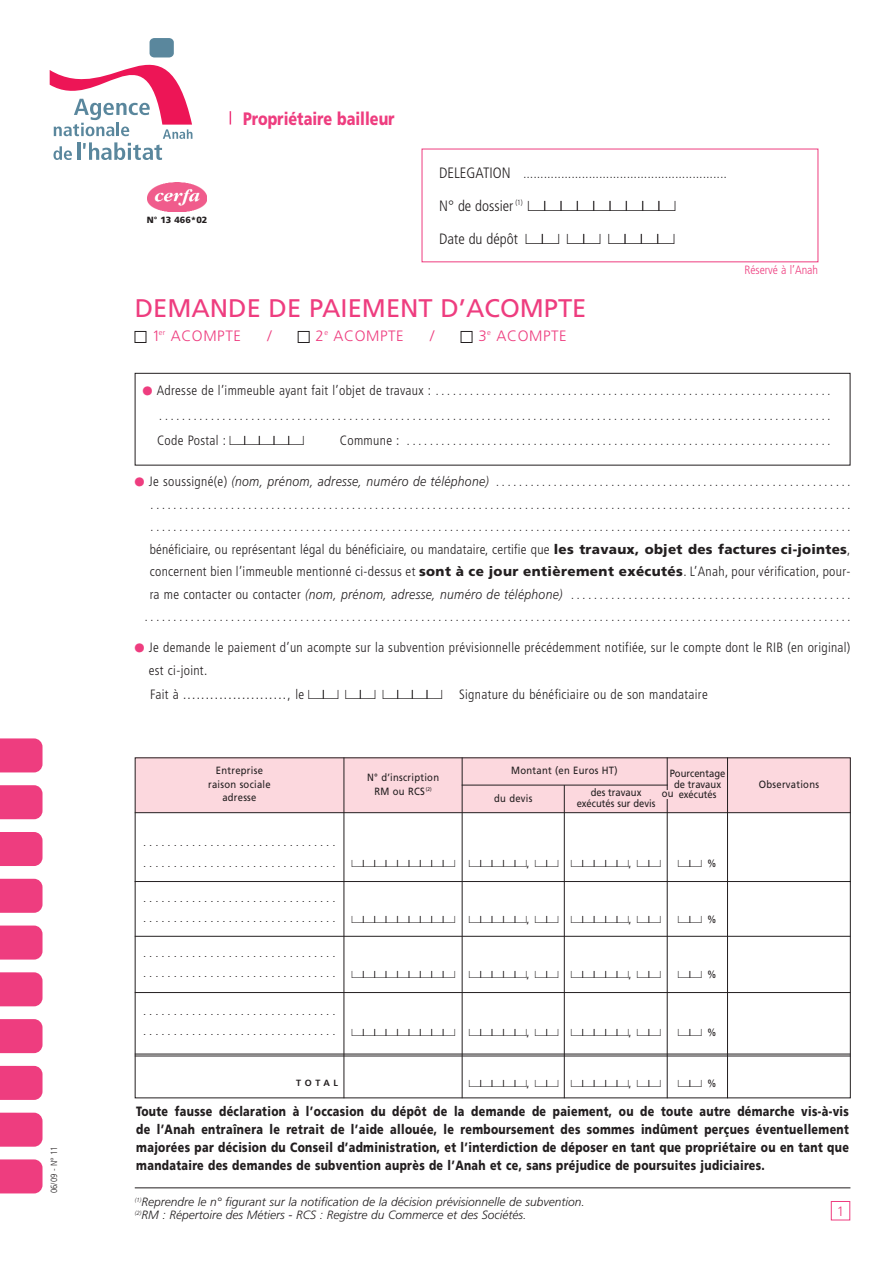
<style>
.page{position:relative;width:893px;height:1263px;background:#fff}
.page>*{position:absolute;margin:0;border:0;box-sizing:border-box;transform-origin:0 0}
.t1{font:25.5px "Frutiger";color:#ee3d7f}
.t2{font:900 18px "Frutiger";color:#ee3d7f;scale:.8 1}
.t3{font:300 condensed 15px "Frutiger";color:#231f20}
.t4{font:300 15px "Frutiger";letter-spacing:.04em;color:#ee3d7f}
.t5{font:300 condensed 13.5px/22.5px "Frutiger";letter-spacing:.025em;color:#231f20;text-align:right}
.t6{font:900 13.5px/18px "Frutiger";letter-spacing:.03em;color:#231f20;text-align:justify;scale:.8 1}
.t7{font:300 13.5px "Frutiger";color:#ee3d7f}
.t8{font:300 condensed 12px/22.5px "Frutiger";color:#231f20;text-align:center}
.t9{font:italic 300 12px/13.5px "Frutiger";color:#231f20}
.t10{font:300 condensed 12px "Frutiger";color:#ee3d7f}
.t11{font:10.5px "Peignes TYPO";letter-spacing:-.05em;color:#231f20}
.t12{font:10.5px/13.5px "Frutiger";letter-spacing:.03em;color:#231f20;text-align:center;scale:.9 1}
.t13{font:10.5px/10.5px "Frutiger";color:#231f20;text-align:center;scale:.9 1}
.t14{font:9px "Frutiger";color:#231f20}
.t15{font:300 condensed 9px "Frutiger";color:#231f20}
.t16{font:900 9px "Frutiger";color:#231f20}
.t17{font:700 9px "Frutiger";letter-spacing:.4em;color:#231f20}
.s1{font-size:15px}
.s2{font-family:"Peignes TYPO";font-weight:400;font-stretch:normal}
.s3{color:#fff}
.s4{color:#ee3d7f}
.s5{font-size:13.5px}
.s6{font-style:italic;font-stretch:normal;font-size:13.5px}
.s7{font-weight:900;font-stretch:normal}
.s8{font-family:"Frutiger"}
</style>
<div class="page">
<hr style="left:135px;top:1187px;width:715px;height:1px;background:#231f20">
<div style="left:135px;top:373px;width:715px;height:92px;border:1px solid #231f20"></div>
<div style="left:831px;top:1201px;width:19px;height:19px;border:1px solid #ee3d7f"></div>
<svg style="left:134px;top:757px;width:717px;height:341px"></svg>
<svg style="left:0;top:738px;width:43px;height:34px"></svg>
<svg style="left:0;top:785px;width:43px;height:34px"></svg>
<svg style="left:0;top:832px;width:43px;height:34px"></svg>
<svg style="left:0;top:879px;width:43px;height:34px"></svg>
<svg style="left:0;top:925px;width:43px;height:34px"></svg>
<svg style="left:0;top:972px;width:43px;height:34px"></svg>
<svg style="left:0;top:1019px;width:43px;height:34px"></svg>
<svg style="left:0;top:1066px;width:43px;height:34px"></svg>
<svg style="left:0;top:1113px;width:43px;height:34px"></svg>
<svg style="left:0;top:1159px;width:43px;height:34px"></svg>
<svg style="left:50px;top:38px;width:142px;height:122px"></svg>
<div style="left:150px;top:38px;width:24px;height:19px;background:#5a879d;border-radius:5px"></div>
<img style="left:147px;top:182px;width:60px;height:30px">
<svg style="left:230px;top:111px;width:1px;height:14px"></svg>
<p class="t15" style="left:51px;top:1193px;width:48px;rotate:-90deg">06/09 - N° 11</p>
<p class="t16" style="left:147px;top:217px;width:62px">N° 13 466*02</p>
<h2 class="t2" style="left:243px;top:111px;width:191px">Propriétaire bailleur</h2>
<p class="t8" style="left:439px;top:163px;width:289px"><span class="s1">DELEGATION</span> ...........................................................</p>
<p class="t3" style="left:439px;top:200px;width:238px">N° de dossier <sup>(1)</sup> <span class="s2">hhhhhhhhh</span></p>
<p class="t3" style="left:439px;top:233px;width:237px">Date du dépôt <span class="s2">hh hh hhhh</span></p>
<h1 class="t1" style="left:135px;top:298px;width:453px">DEMANDE DE PAIEMENT D’ACOMPTE</h1>
<p class="t4" style="left:135px;top:329px;width:108px"><span class="s3">■</span> 1<sup>er</sup> ACOMPTE</p>
<p class="t4" style="left:267px;top:329px;width:6px">/</p>
<p class="t4" style="left:298px;top:329px;width:107px"><span class="s3">■</span> 2<sup>e</sup> ACOMPTE</p>
<p class="t4" style="left:430px;top:329px;width:6px">/</p>
<p class="t4" style="left:461px;top:329px;width:107px"><span class="s3">■</span> 3<sup>e</sup> ACOMPTE</p>
<p class="t10" style="left:744px;top:265px;width:75px">Réservé à l’Anah</p>
<p class="t8" style="left:143px;top:381px;width:689px"><span class="s4">●</span> <span class="s5">Adresse de l’immeuble ayant fait l’objet de travaux :</span> . . . . . . . . . . . . . . . . . . . . . . . . . . . . . . . . . . . . . . . . . . . . . . . . . . . . . . . . . . . . . . . . . . . . .</p>
<p class="t8" style="left:143px;top:406px;width:689px"><span class="s3">●</span> . . . . . . . . . . . . . . . . . . . . . . . . . . . . . . . . . . . . . . . . . . . . . . . . . . . . . . . . . . . . . . . . . . . . . . . . . . . . . . . . . . . . . . . . . . . . . . . . . . . . . . . . . . . . . . . . . . . . .</p>
<p class="t5" style="left:143px;top:430px;width:162px"><span class="s3">●</span> Code Postal : <span class="s2">hhhhh</span></p>
<p class="t8" style="left:340px;top:431px;width:492px"><span class="s5">Commune :</span> . . . . . . . . . . . . . . . . . . . . . . . . . . . . . . . . . . . . . . . . . . . . . . . . . . . . . . . . . . . . . . . . . . . . . . . . . .</p>
<p class="t8" style="left:135px;top:472px;width:717px"><span class="s4">●</span> <span class="s5">Je soussigné(e)</span> <span class="s6">(nom, prénom, adresse, numéro de téléphone)</span> . . . . . . . . . . . . . . . . . . . . . . . . . . . . . . . . . . . . . . . . . . . . . . . . . . . . . . . . . . . . . .</p>
<p class="t8" style="left:135px;top:494px;width:717px"><span class="s3">●</span> . . . . . . . . . . . . . . . . . . . . . . . . . . . . . . . . . . . . . . . . . . . . . . . . . . . . . . . . . . . . . . . . . . . . . . . . . . . . . . . . . . . . . . . . . . . . . . . . . . . . . . . . . . . . . . . . . . . . . . . . . .</p>
<p class="t8" style="left:135px;top:517px;width:717px"><span class="s3">●</span> . . . . . . . . . . . . . . . . . . . . . . . . . . . . . . . . . . . . . . . . . . . . . . . . . . . . . . . . . . . . . . . . . . . . . . . . . . . . . . . . . . . . . . . . . . . . . . . . . . . . . . . . . . . . . . . . . . . . . . . . . .</p>
<p class="t5" style="left:135px;top:539px;width:717px"><span class="s3">●</span> bénéficiaire, ou représentant légal du bénéficiaire, ou mandataire, certifie que <span class="s7">les travaux, objet des factures ci-jointes</span>, concernent bien l’immeuble mentionné ci-dessus et <span class="s7">sont à ce jour entièrement exécutés</span>. L’Anah, pour vérification, pour-</p>
<p class="t8" style="left:145px;top:584px;width:707px"><span class="s5">ra me contacter ou contacter</span> <span class="s6">(nom, prénom, adresse, numéro de téléphone)</span> . . . . . . . . . . . . . . . . . . . . . . . . . . . . . . . . . . . . . . . . . . . . . . . . . . . . . . . . . . . . . . . . . . . . . . . . . . . . . . . . . . . . . . . . . . . . . . . . . . . . . . . . . . . . . . . . . . . . . . . . . . . . . . . . . . . . . . . . . . . . . . . . . . . . . . . . . . . . . . . . . . . . . . . . . . . .</p>
<p class="t5" style="left:149px;top:637px;width:703px;text-align:left;text-indent:-14px"><span class="s4">●</span> Je demande le paiement d’un acompte sur la subvention prévisionnelle précédemment notifiée, sur le compte dont le RIB (en original) est ci-joint.</p>
<p class="t5" style="left:150px;top:684px;width:559px">Fait à ......................., le <span class="s2">hh hh hhhh</span> Signature du bénéficiaire ou de son mandataire</p>
<p class="t12" style="left:208px;top:765px;width:71px">Entreprise raison sociale adresse</p>
<p class="t12" style="left:367px;top:771px;width:82px">N° d’inscription<br>RM ou RCS<sup>(2)</sup></p>
<p class="t12" style="left:511px;top:764px;width:120px">Montant (en Euros HT)</p>
<p class="t12" style="left:494px;top:792px;width:44px">du devis</p>
<p class="t13" style="left:577px;top:788px;width:89px">des travaux exécutés sur devis</p>
<p class="t13" style="left:670px;top:769px;width:63px">Pourcentage de travaux exécutés</p>
<p class="t12" style="left:759px;top:778px;width:68px">Observations</p>
<p class="t12" style="left:662px;top:787px;width:15px">ou</p>
<p class="t14" style="left:144px;top:840px;width:193px">................................</p>
<p class="t14" style="left:144px;top:860px;width:193px">................................</p>
<p class="t11" style="left:352px;top:857px;width:105px">hhhhhhhhh</p>
<p class="t11" style="left:469px;top:857px;width:193px">hhhhh<span class="s8">,</span> hh hhhhh<span class="s8">,</span> hh</p>
<p class="t11" style="left:678px;top:857px;width:40px">hh <span class="s8">%</span></p>
<p class="t14" style="left:144px;top:895px;width:193px">................................</p>
<p class="t14" style="left:144px;top:916px;width:193px">................................</p>
<p class="t11" style="left:352px;top:913px;width:105px">hhhhhhhhh</p>
<p class="t11" style="left:469px;top:913px;width:193px">hhhhh<span class="s8">,</span> hh hhhhh<span class="s8">,</span> hh</p>
<p class="t11" style="left:678px;top:913px;width:40px">hh <span class="s8">%</span></p>
<p class="t14" style="left:144px;top:950px;width:193px">................................</p>
<p class="t14" style="left:144px;top:970px;width:193px">................................</p>
<p class="t11" style="left:352px;top:968px;width:105px">hhhhhhhhh</p>
<p class="t11" style="left:469px;top:968px;width:193px">hhhhh<span class="s8">,</span> hh hhhhh<span class="s8">,</span> hh</p>
<p class="t11" style="left:678px;top:968px;width:40px">hh <span class="s8">%</span></p>
<p class="t14" style="left:144px;top:1008px;width:193px">................................</p>
<p class="t14" style="left:144px;top:1029px;width:193px">................................</p>
<p class="t11" style="left:352px;top:1026px;width:105px">hhhhhhhhh</p>
<p class="t11" style="left:469px;top:1026px;width:193px">hhhhh<span class="s8">,</span> hh hhhhh<span class="s8">,</span> hh</p>
<p class="t11" style="left:678px;top:1026px;width:40px">hh <span class="s8">%</span></p>
<p class="t17" style="left:296px;top:1080px;width:43px">TOTAL</p>
<p class="t11" style="left:469px;top:1077px;width:193px">hhhhh<span class="s8">,</span> hh hhhhh<span class="s8">,</span> hh</p>
<p class="t11" style="left:678px;top:1077px;width:40px">hh <span class="s8">%</span></p>
<p class="t6" style="left:136px;top:1103px;width:892px">Toute fausse déclaration à l’occasion du dépôt de la demande de paiement, ou de toute autre démarche vis-à-vis de l’Anah entraînera le retrait de l’aide allouée, le remboursement des sommes indûment perçues éventuellement majorées par décision du Conseil d’administration, et l’interdiction de déposer en tant que propriétaire ou en tant que mandataire des demandes de subvention auprès de l’Anah et ce, sans préjudice de poursuites judiciaires.</p>
<p class="t9" style="left:135px;top:1196px;width:452px"><sup>(1)</sup>Reprendre le n° figurant sur la notification de la décision prévisionnelle de subvention. <sup>(2)</sup>RM : Répertoire des Métiers - RCS : Registre du Commerce et des Sociétés.</p>
<p class="t7" style="left:837px;top:1205px;width:9px">1</p>
</div>
